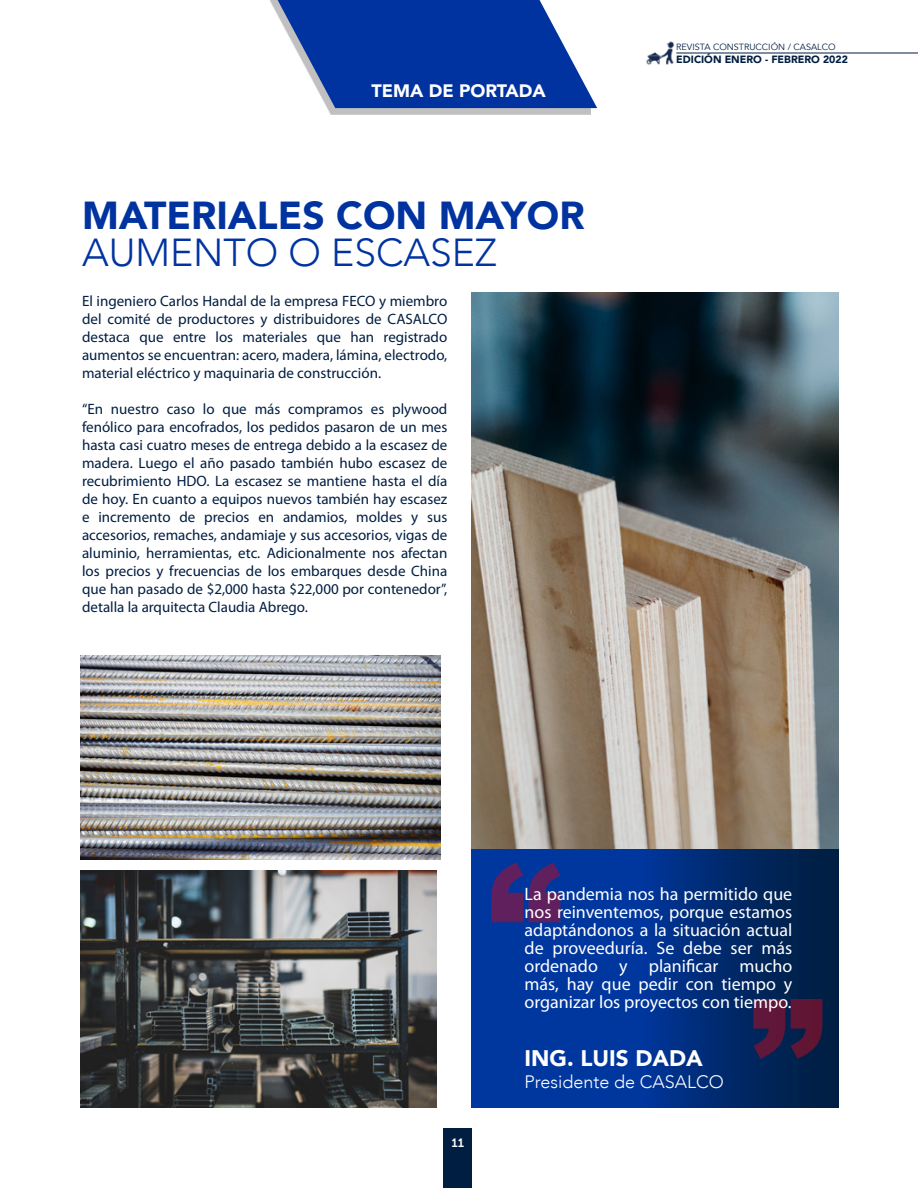
<style>
.page{position:relative;width:918px;height:1188px;background:#fff}
.page>*{position:absolute;margin:0;border:0;box-sizing:border-box;transform-origin:0 0}
.t1{font:900 150px "Arial";color:#c20a1e}
.t2{font:900 39px "Avenir";color:#0033a0}
.t3{font:300 39px "Avenir";color:#0033a0}
.t4{font:900 22.5px "Avenir";color:#fff}
.t5{font:18px/18px "Myriad Pro";color:#fff;text-align:justify}
.t6{font:300 18px "Avenir";color:#fff}
.t7{font:900 18px "Avenir";color:#fff}
.t8{font:15px/18px "Myriad Pro";color:#001e42;text-align:justify}
.t9{font:12px "Museo 700";color:#fff}
.t10{font:900 10.5px "Avenir";color:#001e42}
.t11{font:9px "Avenir";color:#001e42}
</style>
<div class="page">
<div style="left:270px;top:0;width:320px;height:115px;background:#231f20;opacity:.28"></div>
<svg style="left:278px;top:0;width:319px;height:108px"></svg>
<img style="left:80px;top:656px;width:360px;height:203px">
<img style="left:80px;top:870px;width:356px;height:238px">
<img style="left:472px;top:293px;width:366px;height:557px">
<svg style="left:472px;top:850px;width:366px;height:257px;background:#002f81"></svg>
<div style="left:444px;top:1128px;width:28px;height:60px;background:#001e42"></div>
<img style="left:646px;top:41px;width:29px;height:24px">
<hr style="left:676px;top:53px;width:242px;height:1px;background:#001e42">
<p class="t7" style="left:371px;top:75px;width:176px">TEMA DE PORTADA</p>
<p class="t2" style="left:82px;top:182px;width:504px">MATERIALES CON MAYOR</p>
<p class="t3" style="left:82px;top:230px;width:416px">AUMENTO O ESCASEZ</p>
<p class="t8" style="left:82px;top:292px;width:367px">El ingeniero Carlos Handal de la empresa FECO y miembro del comité de productores y distribuidores de CASALCO destaca que entre los materiales que han registrado aumentos se encuentran: acero, madera, lámina, electrodo, material eléctrico y maquinaria de construcción.</p>
<p class="t8" style="left:82px;top:400px;width:367px">“En nuestro caso lo que más compramos es plywood fenólico para encofrados, los pedidos pasaron de un mes hasta casi cuatro meses de entrega debido a la escasez de madera. Luego el año pasado también hubo escasez de recubrimiento HDO. La escasez se mantiene hasta el día de hoy. En cuanto a equipos nuevos también hay escasez e incremento de precios en andamios, moldes y sus accesorios, remaches, andamiaje y sus accesorios, vigas de aluminio, herramientas, etc. Adicionalmente nos afectan los precios y frecuencias de los embarques desde China que han pasado de $2,000 hasta $22,000 por contenedor”, detalla la arquitecta Claudia Abrego.</p>
<p class="t11" style="left:676px;top:42px;width:161px">REVISTA CONSTRUCCIÓN / CASALCO</p>
<p class="t10" style="left:676px;top:51px;width:173px">EDICIÓN ENERO - FEBRERO 2022</p>
<p class="t9" style="left:451px;top:1136px;width:14px">11</p>
<h1 class="t1" style="left:487px;top:809px;width:76px">“</h1>
<p class="t5" style="left:525px;top:885px;width:269px">La pandemia nos ha permitido que nos reinventemos, porque estamos adaptándonos a la situación actual de proveeduría. Se debe ser más ordenado y planificar mucho más, hay que pedir con tiempo y organizar los proyectos con tiempo.</p>
<h1 class="t1" style="left:749px;top:946px;width:77px">”</h1>
<p class="t4" style="left:525px;top:1039px;width:180px">ING. LUIS DADA</p>
<p class="t6" style="left:525px;top:1071px;width:201px">Presidente de CASALCO</p>
</div>
